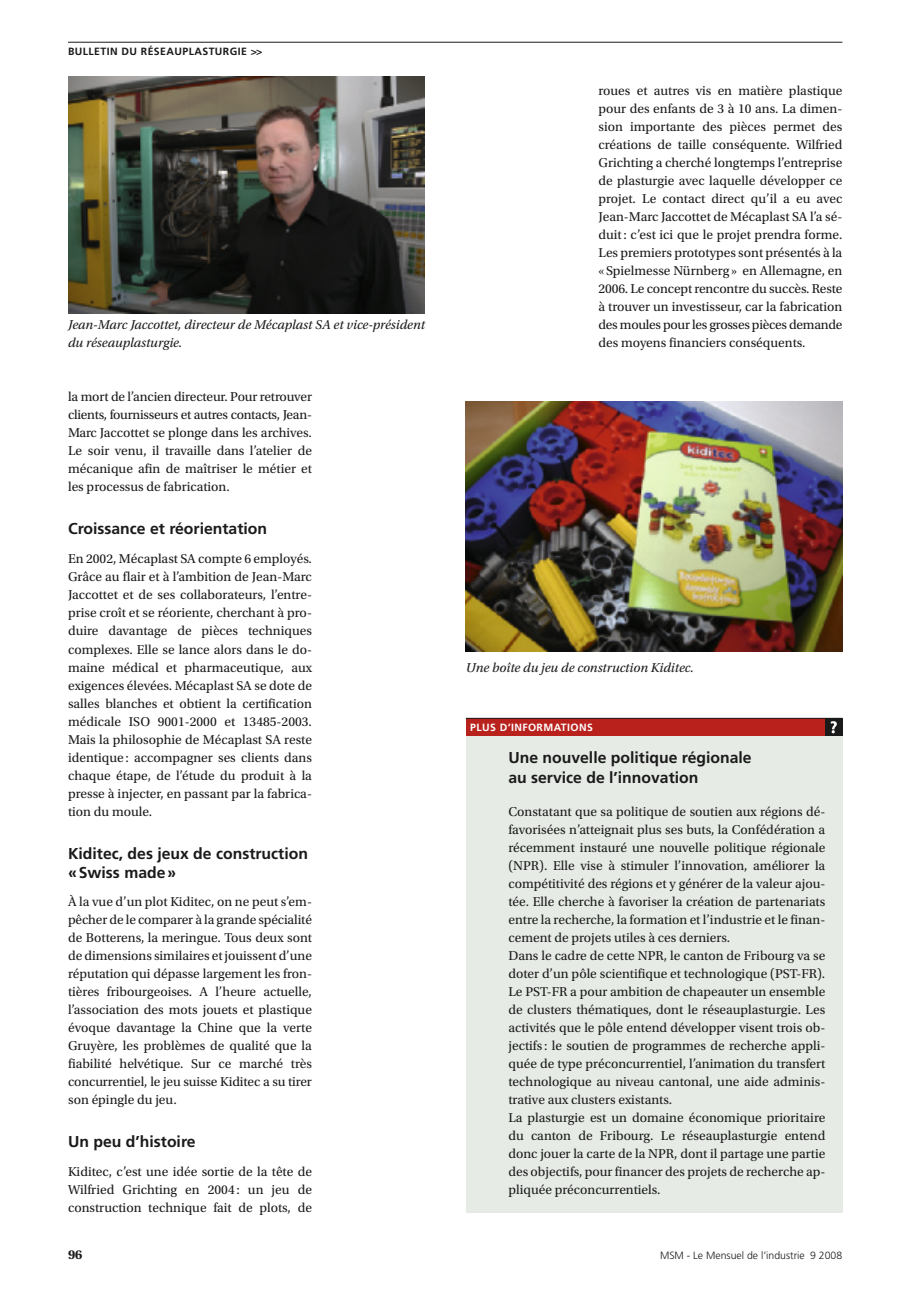
<style>
.page{position:relative;width:919px;height:1289px;background:#fff}
.page>*{position:absolute;margin:0;border:0;box-sizing:border-box;transform-origin:0 0}
.t1{font:700 15.75px/19.5px "Frutiger LT Std";color:#1b1a1b}
.t2{font:13.5px/18px "Utopia Std";color:#1b1a1b;text-align:justify}
.t3{font:italic 13.5px/18px "Utopia Std";color:#1b1a1b}
.t4{font:700 13.5px "Utopia Std";color:#1b1a1b}
.t5{font:300 10.5px "Frutiger LT Std";color:#1b1a1b}
.t6{font:700 10.5px "Frutiger LT Std";letter-spacing:.04em;color:#1b1a1b}
.t7{font:700 10.5px "Frutiger LT Std";letter-spacing:.04em;color:#fefefe}
</style>
<div class="page">
<img style="left:68px;top:77px;width:356px;height:236px">
<div style="left:466px;top:736px;width:376px;height:476px;background:#e6ebe5"></div>
<div style="left:466px;top:718px;width:376px;height:18px;background:#b9211c"></div>
<hr style="left:466px;top:718px;width:376px;height:1px;background:#1b1a1b">
<div style="left:824px;top:718px;width:18px;height:18px;background:#1b1a1b"></div>
<svg style="left:830px;top:721px;width:6px;height:12px"></svg>
<img style="left:466px;top:402px;width:376px;height:250px">
<hr style="left:68px;top:42px;width:774px;height:1px;background:#1b1a1b">
<p class="t6" style="left:68px;top:45px;width:196px">bulletin du réseauplasturgie &gt;&gt;</p>
<p class="t3" style="left:68px;top:316px;width:358px">Jean-Marc Jaccottet, directeur de Mécaplast SA et vice-président du réseauplasturgie.</p>
<p class="t2" style="left:68px;top:388px;width:245px">la mort de l’ancien directeur. Pour retrouver clients, fournisseurs et autres contacts, Jean-Marc Jaccottet se plonge dans les archives.<br>Le soir venu, il travaille dans l’atelier de mécanique afin de maîtriser le métier et les processus de fabrication.</p>
<p class="t1" style="left:68px;top:519px;width:200px">Croissance et réorientation</p>
<p class="t2" style="left:68px;top:550px;width:245px">En 2002, Mécaplast SA compte 6 employés.<br>Grâce au flair et à l’ambition de Jean-Marc Jaccottet et de ses collaborateurs, l’entre&shy;prise croît et se réoriente, cherchant à pro&shy;duire davantage de pièces techniques complexes. Elle se lance alors dans le do&shy;maine médical et pharmaceutique, aux exigences élevées. Mécaplast SA se dote de salles blanches et obtient la certification médicale ISO 9001-2000 et 13485-2003.<br>Mais la philosophie de Mécaplast SA reste identique : accompagner ses clients dans chaque étape, de l’étude du produit à la presse à injecter, en passant par la fabrica&shy;tion du moule.</p>
<p class="t1" style="left:68px;top:843px;width:241px">Kiditec, des jeux de construction «Swiss made»</p>
<p class="t2" style="left:68px;top:892px;width:245px">À la vue d’un plot Kiditec, on ne peut s’em&shy;pêcher de le comparer à la grande spécialité de Botterens, la meringue. Tous deux sont de dimensions similaires et jouissent d’une réputation qui dépasse largement les fron&shy;tières fribourgeoises. A l’heure actuelle, l’association des mots jouets et plastique évoque davantage la Chine que la verte Gruyère, les problèmes de qualité que la fiabilité helvétique. Sur ce marché très concurrentiel, le jeu suisse Kiditec a su tirer son épingle du jeu.</p>
<p class="t1" style="left:68px;top:1131px;width:129px">Un peu d’histoire</p>
<p class="t2" style="left:68px;top:1163px;width:245px">Kiditec, c’est une idée sortie de la tête de Wilfried Grichting en 2004 : un jeu de construction technique fait de plots, de</p>
<p class="t2" style="left:598px;top:81px;width:245px">roues et autres vis en matière plastique pour des enfants de 3 à 10 ans. La dimen&shy;sion importante des pièces permet des créations de taille conséquente. Wilfried Grichting a cherché longtemps l’entreprise de plasturgie avec laquelle développer ce projet. Le contact direct qu’il a eu avec Jean-Marc Jaccottet de Mécaplast SA l’a sé&shy;duit: c’est ici que le projet prendra forme.<br>Les premiers prototypes sont présentés à la «Spielmesse Nürnberg » en Allemagne, en 2006. Le concept rencontre du succès. Reste à trouver un investisseur, car la fabrication des moules pour les grosses pièces demande des moyens financiers conséquents.</p>
<p class="t3" style="left:466px;top:658px;width:229px">Une boîte du jeu de construction Kiditec.</p>
<p class="t7" style="left:470px;top:721px;width:123px">plus d‘informations</p>
<p class="t1" style="left:508px;top:748px;width:245px">Une nouvelle politique régionale au service de l’innovation</p>
<p class="t2" style="left:508px;top:802px;width:318px;text-align:left">Constatant que sa politique de soutien aux régions dé&shy;favorisées n’atteignait plus ses buts, la Confédération a récemment instauré une nouvelle politique régionale (NPR). Elle vise à stimuler l’innovation, améliorer la compétitivité des régions et y générer de la valeur ajou&shy;tée. Elle cherche à favoriser la création de partenariats entre la recherche, la formation et l’industrie et le finan&shy;cement de projets utiles à ces derniers.<br>Dans le cadre de cette NPR, le canton de Fribourg va se doter d’un pôle scientifique et technologique (PST-FR).<br>Le PST-FR a pour ambition de chapeauter un ensemble de clusters thématiques, dont le réseauplasturgie. Les activités que le pôle entend développer visent trois ob&shy;jectifs : le soutien de programmes de recherche appli&shy;quée de type préconcurrentiel, l’animation du transfert technologique au niveau cantonal, une aide adminis&shy;trative aux clusters existants.<br>La plasturgie est un domaine économique prioritaire du canton de Fribourg. Le réseauplasturgie entend donc jouer la carte de la NPR, dont il partage une partie des objectifs, pour financer des projets de recherche ap&shy;pliquée préconcurrentiels.</p>
<p class="t4" style="left:68px;top:1246px;width:16px">96</p>
<p class="t5" style="left:660px;top:1249px;width:184px">MSM - Le Mensuel de l’industrie 9 2008</p>
</div>
